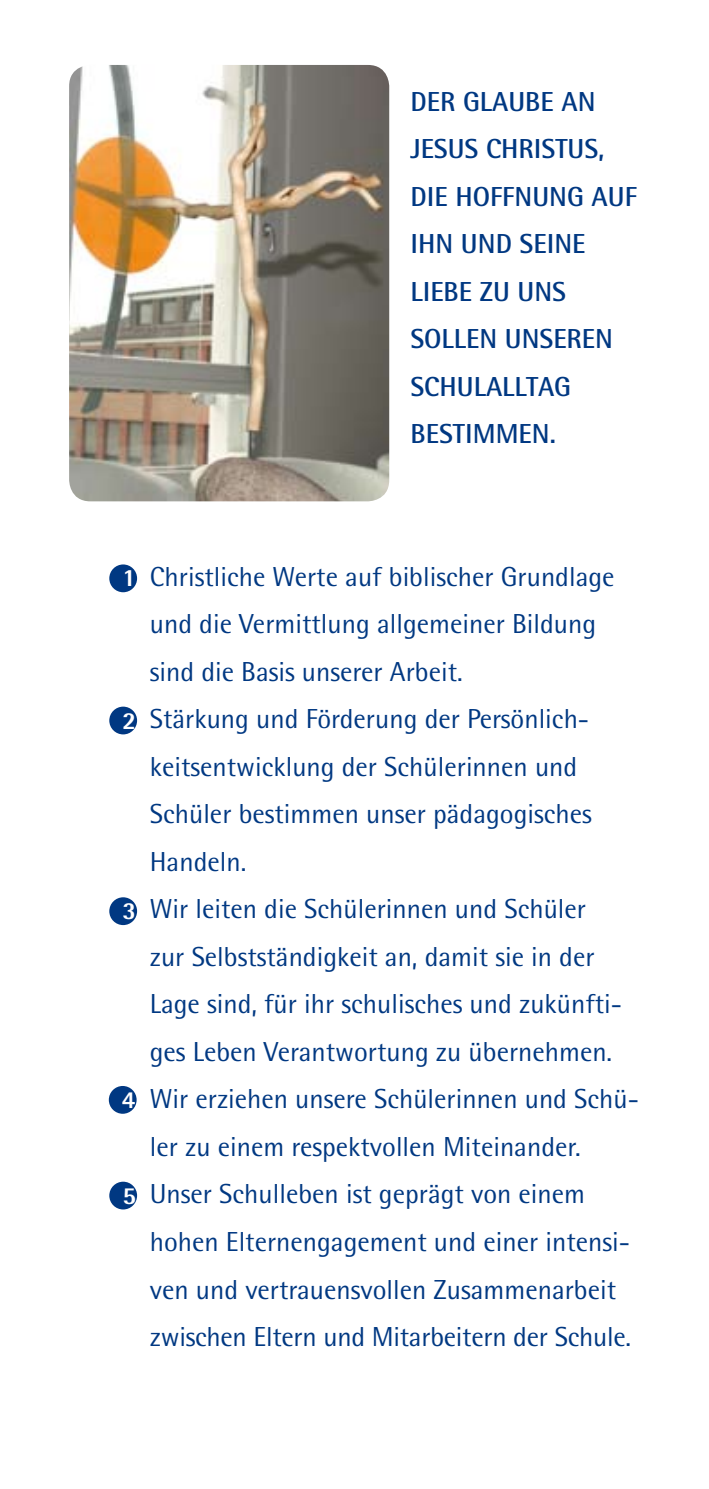
<style>
.page{position:relative;width:709px;height:1489px;background:#fff}
.page>*{position:absolute;margin:0;border:0;box-sizing:border-box;transform-origin:0 0}
.t1{font:27.5px/47.5px "Rotis Semi Sans";color:#003882}
.t2{font:700 27.5px/47.5px "Rotis Semi Sans";color:#003882}
.t3{font:800 24.5px "Rotis Semi Sans";color:#fff}
</style>
<div class="page">
<img style="left:69px;top:65px;width:320px;height:436px">
<div style="left:109px;top:564px;width:28px;height:28px;background:#003882;border-radius:50%"></div>
<div style="left:109px;top:706px;width:28px;height:28px;background:#003882;border-radius:50%"></div>
<div style="left:109px;top:897px;width:28px;height:28px;background:#003882;border-radius:50%"></div>
<div style="left:109px;top:1085px;width:28px;height:28px;background:#003882;border-radius:50%"></div>
<div style="left:109px;top:1181px;width:28px;height:28px;background:#003882;border-radius:50%"></div>
<p class="t2" style="left:410px;top:77px;width:228px">DER GLAUBE AN<br>JESUS CHRISTUS,<br>DIE HOFFNUNG AUF<br>IHN UND SEINE<br>LIEBE ZU UNS<br>SOLLEN UNSEREN<br>SCHULALLTAG<br>BESTIMMEN.</p>
<p class="t1" style="left:150px;top:552px;width:466px;text-indent:-28px">• Christliche Werte auf biblischer Grundlage und die Vermittlung allgemeiner Bildung sind die Basis unserer Arbeit.</p>
<p class="t1" style="left:150px;top:695px;width:443px;text-indent:-28px">• Stärkung und Förderung der Persönlich&shy;keitsentwicklung der Schülerinnen und<br>Schüler bestimmen unser pädagogisches<br>Handeln.</p>
<p class="t1" style="left:150px;top:885px;width:474px;text-indent:-28px">• Wir leiten die Schülerinnen und Schüler zur Selbstständigkeit an, damit sie in der Lage sind, für ihr schulisches und zukünfti&shy;ges Leben Verantwortung zu übernehmen.</p>
<p class="t1" style="left:150px;top:1075px;width:490px;text-indent:-28px">• Wir erziehen unsere Schülerinnen und Schü&shy;ler zu einem respektvollen Miteinander.</p>
<p class="t1" style="left:150px;top:1170px;width:483px;text-indent:-28px">• Unser Schulleben ist geprägt von einem hohen Elternengagement und einer intensi&shy;ven und vertrauensvollen Zusammenarbeit zwischen Eltern und Mitarbeitern der Schule.</p>
<p class="t3" style="left:122px;top:562px;width:15px">1</p>
<p class="t3" style="left:122px;top:704px;width:15px">2</p>
<p class="t3" style="left:122px;top:895px;width:15px">3</p>
<p class="t3" style="left:122px;top:1083px;width:15px">4</p>
<p class="t3" style="left:122px;top:1179px;width:15px">5</p>
</div>
